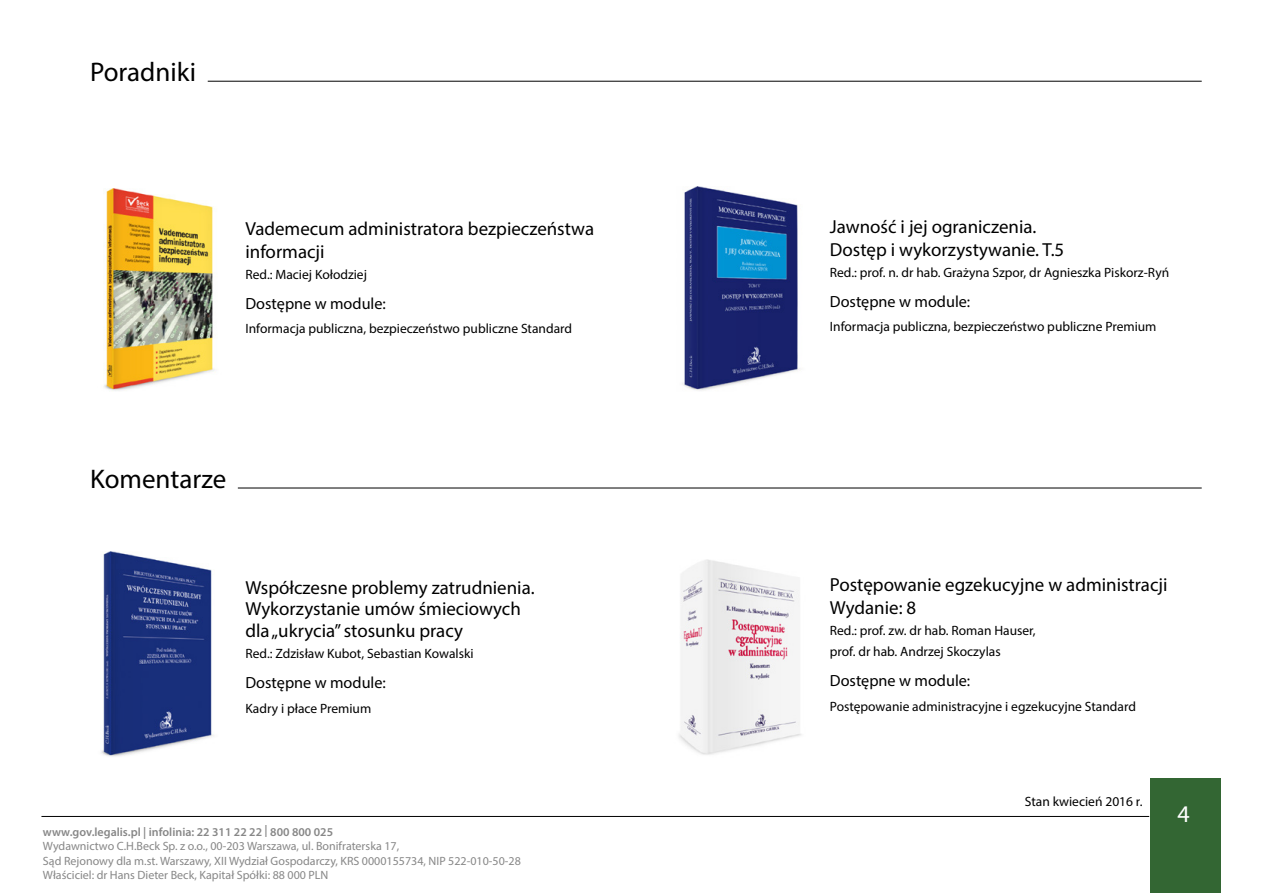
<style>
.page{position:relative;width:1263px;height:893px;background:#fff}
.page>*{position:absolute;margin:0;border:0;box-sizing:border-box;transform-origin:0 0}
.t1{font:27px "Myriad Pro";color:#000}
.t2{font:24px "Myriad Pro";color:#fff}
.t3{font:18.9px/22.6px "Myriad Pro";color:#000}
.t4{font:16.2px "Myriad Pro";color:#000}
.t5{font:13.5px/21px "Myriad Pro";color:#000}
.t6{font:12px/14.4px "Myriad Pro";color:#878787}
.t7{font:600 12px "Myriad Pro";color:#878787}
</style>
<div class="page">
<hr style="left:41px;top:816px;width:1108px;height:1px;background:#000">
<div style="left:1150px;top:779px;width:70px;height:114px;background:#363"></div>
<hr style="left:208px;top:81px;width:994px;height:1px;background:#000">
<hr style="left:238px;top:488px;width:964px;height:1px;background:#000">
<img style="left:104px;top:189px;width:111px;height:202px">
<img style="left:682px;top:187px;width:117px;height:204px">
<img style="left:101px;top:552px;width:113px;height:205px">
<img style="left:679px;top:559px;width:123px;height:196px">
<h1 class="t1" style="left:90px;top:55px;width:108px">Poradniki</h1>
<h3 class="t3" style="left:245px;top:217px;width:350px">Vademecum administratora bezpieczeństwa informacji</h3>
<p class="t5" style="left:245px;top:263px;width:123px">Red.: Maciej Kołodziej</p>
<p class="t4" style="left:245px;top:293px;width:142px">Dostępne w module:</p>
<p class="t5" style="left:245px;top:318px;width:328px">Informacja publiczna, bezpieczeństwo publiczne Standard</p>
<h1 class="t1" style="left:90px;top:462px;width:138px">Komentarze</h1>
<h3 class="t3" style="left:245px;top:576px;width:291px;line-height:21px">Współczesne problemy zatrudnienia.<br>Wykorzystanie umów śmieciowych</h3>
<h3 class="t3" style="left:245px;top:619px;width:219px">dla „ukrycia” stosunku pracy</h3>
<p class="t5" style="left:245px;top:643px;width:230px">Red.: Zdzisław Kubot, Sebastian Kowalski</p>
<p class="t4" style="left:245px;top:673px;width:142px">Dostępne w module:</p>
<p class="t5" style="left:245px;top:697px;width:127px">Kadry i płace Premium</p>
<p class="t7" style="left:43px;top:824px;width:292px">www.gov.legalis.pl | infolinia: 22 311 22 22 | 800 800 025</p>
<p class="t6" style="left:43px;top:839px;width:479px">Wydawnictwo C.H.Beck Sp. z o.o., 00-203 Warszawa, ul. Bonifraterska 17,<br>Sąd Rejonowy dla m.st. Warszawy, XII Wydział Gospodarczy, KRS 0000155734, NIP 522-010-50-28<br>Właściciel: dr Hans Dieter Beck, Kapitał Spółki: 88 000 PLN</p>
<h3 class="t3" style="left:830px;top:215px;width:236px">Jawność i jej ograniczenia.<br>Dostęp i wykorzystywanie. T.5</h3>
<p class="t5" style="left:830px;top:261px;width:341px">Red.: prof. n. dr hab. Grażyna Szpor, dr Agnieszka Piskorz-Ryń</p>
<p class="t4" style="left:830px;top:291px;width:142px">Dostępne w module:</p>
<p class="t5" style="left:830px;top:316px;width:328px">Informacja publiczna, bezpieczeństwo publiczne Premium</p>
<h3 class="t3" style="left:830px;top:573px;width:339px">Postępowanie egzekucyjne w administracji<br>Wydanie: 8</h3>
<p class="t5" style="left:830px;top:620px;width:207px">Red.: prof. zw. dr hab. Roman Hauser, prof. dr hab. Andrzej Skoczylas</p>
<p class="t4" style="left:830px;top:671px;width:142px">Dostępne w module:</p>
<p class="t5" style="left:830px;top:695px;width:308px">Postępowanie administracyjne i egzekucyjne Standard</p>
<p class="t5" style="left:1025px;top:791px;width:119px">Stan kwiecień 2016 r.</p>
<h2 class="t2" style="left:1177px;top:799px;width:14px">4</h2>
</div>
